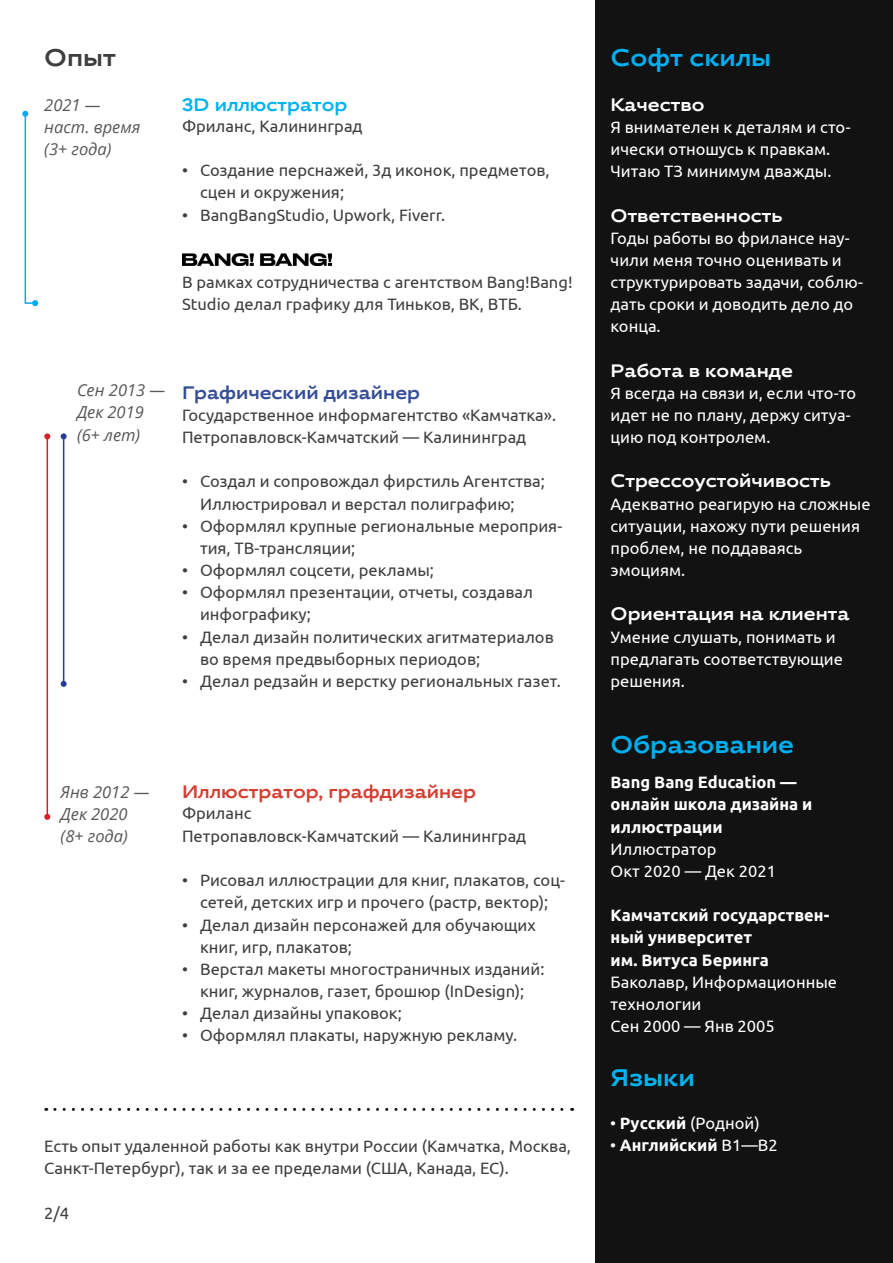
<style>
.page{position:relative;width:893px;height:1263px;background:#fff}
.page>*{position:absolute;margin:0;border:0;box-sizing:border-box;transform-origin:0 0}
.Block_Header{font:24px "UA brand Bold";color:#00aeef}
.Block_Header-2{font:24px "UA brand Bold";color:#00b3ef}
.Block_Header-3{font:24px "UA brand Bold";color:#3e3e3f}
.Block_Header_Small{font:18px "UA brand Bold";color:#fff}
.Block_Header_Small-2{font:18px "UA brand Bold";color:#d53f33}
.Block_Header_Small-3{font:18px "UA brand Bold";color:#354d96}
.Block_Header_Small-4{font:18px "UA brand Bold";color:#00b3ef}
.t1{font:16.5px/22.2px "Ubuntu";color:#3e3e3f}
.t2{font:16.5px/22.2px "Ubuntu";color:#fff}
.t3{font:700 16.5px/22.2px "Ubuntu";color:#fff}
.Date{font:italic 16.5px/22.2px "Open Sans";color:#57585a}
.s1{font-weight:700}
.s2{font-weight:400}
</style>
<div class="page">
<div style="left:595px;top:0;width:298px;height:1263px;background:#131212"></div>
<svg style="left:22px;top:111px;width:16px;height:195px"></svg>
<hr style="left:63px;top:436px;width:1px;height:248px;background:#253f8e">
<svg style="left:61px;top:681px;width:6px;height:6px"></svg>
<svg style="left:61px;top:433px;width:6px;height:6px"></svg>
<hr style="left:47px;top:436px;width:1px;height:381px;background:#d1232a">
<svg style="left:44px;top:814px;width:6px;height:6px"></svg>
<svg style="left:44px;top:433px;width:6px;height:6px"></svg>
<img style="left:182px;top:253px;width:150px;height:13px">
<svg style="left:55px;top:1108px;width:518px;height:3px"></svg>
<p class="Block_Header-3" style="left:44px;top:43px;width:73px">Опыт</p>
<p class="Date" style="left:44px;top:93px;width:98px">2021 — наст. время (3+ года)</p>
<p class="Block_Header_Small-4" style="left:182px;top:93px;width:167px">3D иллюстратор</p>
<p class="t1" style="left:182px;top:114px;width:182px">Фриланс, Калининград</p>
<p class="t1" style="left:200px;top:159px;width:351px;text-indent:-18px">• Создание перснажей, 3д иконок, предметов, сцен и окружения;</p>
<p class="t1" style="left:182px;top:203px;width:265px">• BangBangStudio, Upwork, Fiverr.</p>
<p class="t1" style="left:182px;top:271px;width:392px">В рамках сотрудничества с агентством Bang!Bang!<br>Studio делал графику для Тиньков, ВК, ВТБ.</p>
<p class="Date" style="left:77px;top:379px;width:90px">Сен 2013 —<br>Дек 2019 (6+ лет)</p>
<p class="Block_Header_Small-3" style="left:182px;top:381px;width:239px">Графический дизайнер</p>
<p class="t1" style="left:182px;top:403px;width:376px">Государственное информагентство «Камчатка».</p>
<p class="t1" style="left:182px;top:426px;width:346px">Петропавловск-Камчатский — Калининград</p>
<p class="t1" style="left:200px;top:470px;width:346px;text-indent:-18px">• Создал и сопровождал фирстиль Агентства;<br>Иллюстрировал и верстал полиграфию;</p>
<p class="t1" style="left:200px;top:514px;width:364px;text-indent:-18px">• Оформлял крупные региональные мероприя&shy;тия, ТВ-трансляции;</p>
<p class="t1" style="left:182px;top:559px;width:253px">• Оформлял соцсети, рекламы;</p>
<p class="t1" style="left:200px;top:581px;width:334px;text-indent:-18px">• Оформлял презентации, отчеты, создавал инфографику;</p>
<p class="t1" style="left:200px;top:625px;width:355px;text-indent:-18px">• Делал дизайн политических агитматериалов во время предвыборных периодов;</p>
<p class="t1" style="left:182px;top:669px;width:380px">• Делал редзайн и верстку региональных газет.</p>
<p class="Date" style="left:61px;top:780px;width:90px">Янв 2012 —<br>Дек 2020 (8+ года)</p>
<p class="Block_Header_Small-2" style="left:182px;top:780px;width:295px">Иллюстратор, графдизайнер</p>
<p class="t1" style="left:182px;top:801px;width:71px">Фриланс</p>
<p class="t1" style="left:182px;top:824px;width:346px">Петропавловск-Камчатский — Калининград</p>
<p class="t1" style="left:182px;top:869px;width:384px;text-align:center">• Рисовал иллюстрации для книг, плакатов, соц&shy;сетей, детских игр и прочего (растр, вектор);</p>
<p class="t1" style="left:200px;top:913px;width:337px;text-indent:-18px">• Делал дизайн персонажей для обучающих книг, игр, плакатов;</p>
<p class="t1" style="left:182px;top:957px;width:364px;text-align:center">• Верстал макеты многостраничных изданий: книг, журналов, газет, брошюр (InDesign);</p>
<p class="t1" style="left:182px;top:1002px;width:221px">• Делал дизайны упаковок;</p>
<p class="t1" style="left:182px;top:1024px;width:337px">• Оформлял плакаты, наружную рекламу.</p>
<p class="t1" style="left:44px;top:1135px;width:528px">Есть опыт удаленной работы как внутри России (Камчатка, Москва,<br>Санкт-Петербург), так и за ее пределами (США, Канада, ЕС).</p>
<p class="t1" style="left:44px;top:1201px;width:26px">2/4</p>
<p class="Block_Header" style="left:611px;top:43px;width:162px">Софт скилы</p>
<p class="Block_Header_Small" style="left:611px;top:93px;width:95px">Качество</p>
<p class="t2" style="left:611px;top:115px;width:242px">Я внимателен к деталям и сто&shy;ически отношусь к правкам.<br>Читаю ТЗ минимум дважды.</p>
<p class="Block_Header_Small" style="left:611px;top:204px;width:173px">Ответственность</p>
<p class="t2" style="left:611px;top:226px;width:254px">Годы работы во фрилансе нау&shy;чили меня точно оценивать и структурировать задачи, соблю&shy;дать сроки и доводить дело до конца.</p>
<p class="Block_Header_Small" style="left:611px;top:359px;width:184px">Работа в команде</p>
<p class="t2" style="left:611px;top:381px;width:247px">Я всегда на связи и, если что-то идет не по плану, держу ситуа&shy;цию под контролем.</p>
<p class="Block_Header_Small" style="left:611px;top:470px;width:222px">Стрессоустойчивость</p>
<p class="t2" style="left:611px;top:492px;width:262px">Адекватно реагирую на сложные ситуации, нахожу пути решения проблем, не поддаваясь эмоциям.</p>
<p class="Block_Header_Small" style="left:611px;top:603px;width:240px">Ориентация на клиента</p>
<p class="t2" style="left:611px;top:625px;width:234px">Умение слушать, понимать и предлагать соответствующие решения.</p>
<p class="Block_Header" style="left:611px;top:730px;width:185px">Образование</p>
<p class="t3" style="left:611px;top:771px;width:203px">Bang Bang Education — онлайн школа дизайна и иллюстрации</p>
<p class="t2" style="left:611px;top:837px;width:108px">Иллюстратор</p>
<p class="t2" style="left:611px;top:859px;width:167px">Окт 2020 — Дек 2021</p>
<p class="t3" style="left:611px;top:904px;width:220px">Камчатский государствен&shy;ный университет<br>им. Витуса Беринга</p>
<p class="t2" style="left:611px;top:970px;width:228px">Баколавр, Информационные технологии</p>
<p class="t2" style="left:611px;top:1014px;width:166px">Сен 2000 — Янв 2005</p>
<p class="Block_Header-2" style="left:610px;top:1062px;width:86px">Языки</p>
<p class="t2" style="left:610px;top:1111px;width:151px">• <span class="s1">Русский</span> (Родной)</p>
<p class="t3" style="left:610px;top:1134px;width:169px"><span class="s2">•</span> Английский <span class="s2">B1—B2</span></p>
</div>
